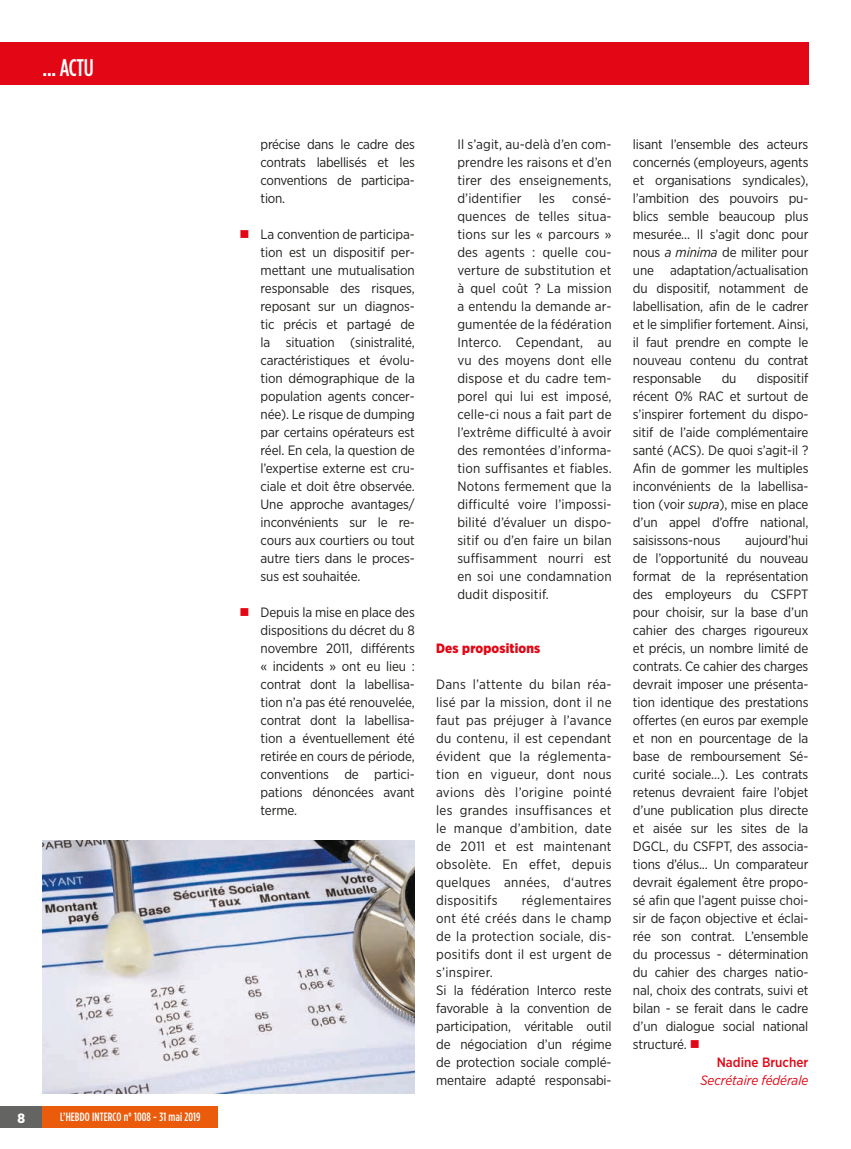
<style>
.page{position:relative;width:851px;height:1149px;background:#fff}
.page>*{position:absolute;margin:0;border:0;box-sizing:border-box;transform-origin:0 0}
.t1{font:500 24px "Gotham Condensed";color:#fff}
.t2{font:13.5px/18px "Gotham Narrow";letter-spacing:-.01em;color:#1d1d1b;text-align:justify}
.t3{font:italic 13.5px "Gotham Narrow";color:#e30614}
.t4{font:900 13.5px "Gotham Narrow";letter-spacing:.01em;color:#e30614}
.t5{font:500 13.5px "Gotham Narrow";color:#e30614}
.t6{font:900 13.5px "Gotham Narrow";color:#fff}
.t7{font:500 12px "Gotham Condensed";letter-spacing:.01em;color:#fff}
.s1{color:#e30614}
.s2{font-style:italic}
</style>
<div class="page">
<div style="left:0;top:1106px;width:43px;height:21px;background:#646463"></div>
<div style="left:43px;top:1106px;width:175px;height:21px;background:#ea5b0c"></div>
<img style="left:43px;top:840px;width:372px;height:253px">
<div style="left:0;top:43px;width:808px;height:42px;background:#e30614"></div>
<h1 class="t1" style="left:43px;top:53px;width:53px">... ACTU</h1>
<p class="t6" style="left:17px;top:1108px;width:9px">8</p>
<p class="t7" style="left:60px;top:1109px;width:142px">L’HEBDO INTERCO n° 1008 - 31 mai 2019</p>
<p class="t2" style="left:260px;top:135px;width:156px">précise dans le cadre des contrats labellisés et les conventions de participa&shy;tion.</p>
<p class="t2" style="left:260px;top:225px;width:156px;text-indent:-21px"><span class="s1">■</span> La convention de participa&shy;tion est un dispositif per&shy;mettant une mutualisation responsable des risques, reposant sur un diagnos&shy;tic précis et partagé de la situation (sinistralité, caractéristiques et évolu&shy;tion démographique de la population agents concer&shy;née). Le risque de dumping par certains opérateurs est réel. En cela, la question de l’expertise externe est cru&shy;ciale et doit être observée.<br>Une approche avantages/ inconvénients sur le re&shy;cours aux courtiers ou tout autre tiers dans le proces&shy;sus est souhaitée.</p>
<p class="t2" style="left:260px;top:603px;width:156px;text-indent:-21px"><span class="s1">■</span> Depuis la mise en place des dispositions du décret du 8 novembre 2011, différents « incidents » ont eu lieu : contrat dont la labellisa&shy;tion n’a pas été renouvelée, contrat dont la labellisa&shy;tion a éventuellement été retirée en cours de période, conventions de partici&shy;pations dénoncées avant terme.</p>
<p class="t2" style="left:457px;top:135px;width:156px">Il s’agit, au-delà d’en com&shy;prendre les raisons et d’en tirer des enseignements, d’identifier</p>
<p class="t2" style="left:457px;top:189px;width:156px;text-indent:115px">consé&shy;quences de telles situa&shy;tions sur les « parcours » des agents : quelle cou&shy;verture de substitution et à quel coût ? La mission a entendu la demande ar&shy;gumentée de la fédération Interco. Cependant, au vu des moyens dont elle dispose et du cadre tem&shy;porel qui lui est imposé, celle-ci nous a fait part de l’extrême difficulté à avoir des remontées d’informa&shy;tion suffisantes et fiables.<br>Notons fermement que la difficulté voire l’impossi&shy;bilité d’évaluer un dispo&shy;sitif ou d’en faire un bilan suffisamment nourri est en soi une condamnation dudit dispositif.</p>
<p class="t2" style="left:538px;top:189px;width:18px">les</p>
<p class="t4" style="left:436px;top:639px;width:105px">Des propositions</p>
<p class="t2" style="left:436px;top:674px;width:177px">Dans l’attente du bilan réa&shy;lisé par la mission, dont il ne faut pas préjuger à l’avance du contenu, il est cependant évident que la réglementa&shy;tion en vigueur, dont nous avions dès l’origine pointé les grandes insuffisances et le manque d’ambition, date de 2011 et est maintenant obsolète. En effet, depuis quelques années, d‘autres dispositifs</p>
<p class="t2" style="left:436px;top:890px;width:177px;text-align:left;text-indent:86px">réglementaires ont été créés dans le champ de la protection sociale, dis&shy;positifs dont il est urgent de s’inspirer.<br>Si la fédération Interco reste favorable à la convention de participation, véritable outil de négociation d’un régime de protection sociale complé&shy;mentaire adapté responsabi-</p>
<p class="t2" style="left:632px;top:134px;width:177px">lisant l’ensemble des acteurs concernés (employeurs, agents et organisations syndicales), l’ambition des pouvoirs pu&shy;blics semble beaucoup plus mesurée… Il s’agit donc pour nous <span class="s2">a minima</span> de militer pour une adaptation/actualisation du dispositif, notamment de labellisation, afin de le cadrer et le simplifier fortement. Ainsi, il faut prendre en compte le nouveau contenu du contrat responsable</p>
<p class="t2" style="left:632px;top:368px;width:177px;text-indent:124px">dispositif récent 0% RAC et surtout de s’inspirer fortement du dispo&shy;sitif de l’aide complémentaire santé (ACS). De quoi s’agit-il ?<br>Afin de gommer les multiples inconvénients de la labellisa&shy;tion (voir <span class="s2">supra</span>), mise en place d’un appel d’offre national, saisissons-nous</p>
<p class="t2" style="left:721px;top:368px;width:16px">du</p>
<p class="t2" style="left:744px;top:530px;width:65px">aujourd’hui</p>
<p class="t2" style="left:632px;top:548px;width:177px">de l’opportunité du nouveau</p>
<p class="t2" style="left:632px;top:566px;width:177px">format de la représentation</p>
<p class="t2" style="left:632px;top:584px;width:177px">des employeurs du CSFPT</p>
<p class="t2" style="left:632px;top:602px;width:177px">pour choisir, sur la base d’un</p>
<p class="t2" style="left:632px;top:620px;width:177px">cahier des charges rigoureux</p>
<p class="t2" style="left:632px;top:638px;width:177px">et précis, un nombre limité de</p>
<p class="t2" style="left:632px;top:656px;width:177px">contrats. Ce cahier des charges</p>
<p class="t2" style="left:632px;top:674px;width:177px">devrait imposer une présenta-</p>
<p class="t2" style="left:632px;top:692px;width:177px">tion identique des prestations</p>
<p class="t2" style="left:632px;top:710px;width:177px">offertes (en euros par exemple</p>
<p class="t2" style="left:632px;top:728px;width:177px">et non en pourcentage de la</p>
<p class="t2" style="left:632px;top:746px;width:177px">base de remboursement Sé-</p>
<p class="t2" style="left:632px;top:764px;width:177px">curité sociale…). Les contrats</p>
<p class="t2" style="left:632px;top:782px;width:177px">retenus devraient faire l’objet</p>
<p class="t2" style="left:632px;top:800px;width:177px">d’une publication plus directe</p>
<p class="t2" style="left:632px;top:818px;width:177px">et aisée sur les sites de la</p>
<p class="t2" style="left:632px;top:836px;width:177px">DGCL, du CSFPT, des associa-</p>
<p class="t2" style="left:632px;top:854px;width:177px">tions d’élus... Un comparateur</p>
<p class="t2" style="left:632px;top:872px;width:177px">devrait également être propo-</p>
<p class="t2" style="left:632px;top:890px;width:177px">sé afin que l’agent puisse choi-</p>
<p class="t2" style="left:632px;top:908px;width:177px">sir de façon objective et éclai-</p>
<p class="t2" style="left:632px;top:926px;width:177px">rée son contrat. L’ensemble</p>
<p class="t2" style="left:632px;top:944px;width:177px">du processus - détermination</p>
<p class="t2" style="left:632px;top:962px;width:177px">du cahier des charges natio-</p>
<p class="t2" style="left:632px;top:980px;width:177px">nal, choix des contrats, suivi et</p>
<p class="t2" style="left:632px;top:998px;width:177px">bilan - se ferait dans le cadre</p>
<p class="t2" style="left:632px;top:1016px;width:177px">d’un dialogue social national</p>
<p class="t2" style="left:632px;top:1034px;width:69px">structuré. <span class="s1">■</span></p>
<p class="t5" style="left:716px;top:1053px;width:93px">Nadine Brucher</p>
<p class="t3" style="left:700px;top:1071px;width:109px">Secrétaire fédérale</p>
</div>
